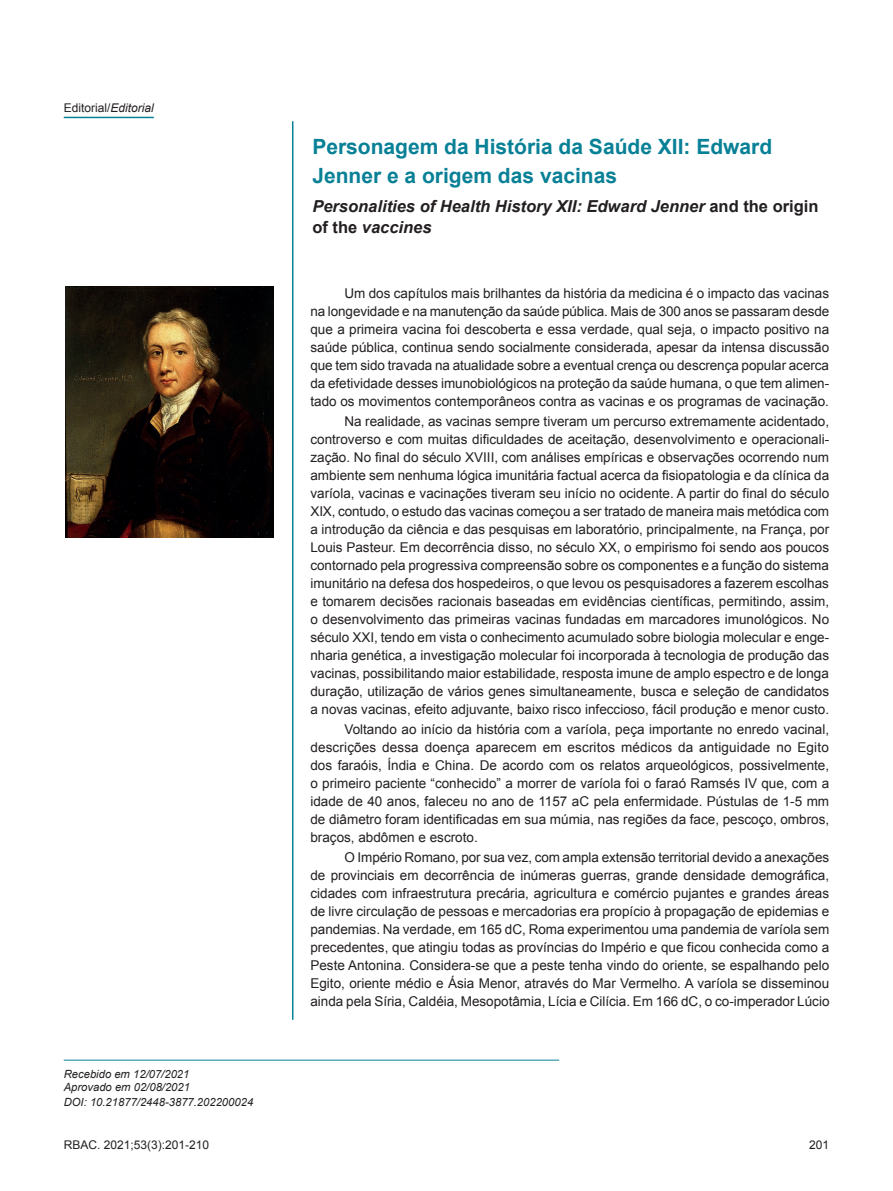
<style>
.page{position:relative;width:893px;height:1191px;background:#fff}
.page>*{position:absolute;margin:0;border:0;box-sizing:border-box;transform-origin:0 0}
.t1{font:700 21px/28.8px "Arial";color:#088096}
.t2{font:italic 700 16.5px/21px "Arial";color:#231f20}
.t3{font:13.5px/18px "Arial";color:#231f20;text-align:justify}
.t4{font:12px "Arial";color:#231f20}
.t5{font:italic 11.25px/14px "Arial";color:#231f20}
.s1{font-style:italic}
.s2{font-style:normal}
</style>
<div class="page">
<hr style="left:64px;top:117px;width:90px;height:1px;background:#088096">
<hr style="left:292px;top:121px;width:1px;height:898px;background:#088096">
<hr style="left:64px;top:1059px;width:495px;height:1px;background:#088096">
<img style="left:65px;top:286px;width:208px;height:252px">
<p class="t4" style="left:64px;top:100px;width:92px">Editorial/<span class="s1">Editorial</span></p>
<p class="t5" style="left:64px;top:1067px;width:191px">Recebido em 12/07/2021<br>Aprovado em 02/08/2021<br>DOI: 10.21877/2448-3877.202200024</p>
<h1 class="t1" style="left:312px;top:133px;width:461px">Personagem da História da Saúde XII: Edward<br>Jenner e a origem das vacinas</h1>
<p class="t2" style="left:312px;top:197px;width:508px">Personalities of Health History XII: Edward Jenner <span class="s2">and the origin of the</span> vaccines</p>
<p class="t3" style="left:310px;top:284px;width:520px;text-indent:34px">Um dos capítulos mais brilhantes da história da medicina é o impacto das vacinas na longevidade e na manutenção da saúde pública. Mais de 300 anos se passaram desde que a primeira vacina foi descoberta e essa verdade, qual seja, o impacto positivo na saúde pública, continua sendo socialmente considerada, apesar da intensa discussão que tem sido travada na atualidade sobre a eventual crença ou descrença popular acerca da efetividade desses imunobiológicos na proteção da saúde humana, o que tem alimen&shy;tado os movimentos contemporâneos contra as vacinas e os programas de vacinação.</p>
<p class="t3" style="left:310px;top:412px;width:520px;text-indent:34px">Na realidade, as vacinas sempre tiveram um percurso extremamente acidentado, controverso e com muitas dificuldades de aceitação, desenvolvimento e operacionali&shy;zação. No final do século XVIII, com análises empíricas e observações ocorrendo num ambiente sem nenhuma lógica imunitária factual acerca da fisiopatologia e da clínica da varíola, vacinas e vacinações tiveram seu início no ocidente. A partir do final do século XIX, contudo, o estudo das vacinas começou a ser tratado de maneira mais metódica com a introdução da ciência e das pesquisas em laboratório, principalmente, na França, por Louis Pasteur. Em decorrência disso, no século XX, o empirismo foi sendo aos poucos contornado pela progressiva compreensão sobre os componentes e a função do sistema imunitário na defesa dos hospedeiros, o que levou os pesquisadores a fazerem escolhas e tomarem decisões racionais baseadas em evidências científicas, permitindo, assim, o desenvolvimento das primeiras vacinas fundadas em marcadores imunológicos. No século XXI, tendo em vista o conhecimento acumulado sobre biologia molecular e enge&shy;nharia genética, a investigação molecular foi incorporada à tecnologia de produção das vacinas, possibilitando maior estabilidade, resposta imune de amplo espectro e de longa duração, utilização de vários genes simultaneamente, busca e seleção de candidatos a novas vacinas, efeito adjuvante, baixo risco infeccioso, fácil produção e menor custo.</p>
<p class="t3" style="left:310px;top:720px;width:520px;text-indent:34px">Voltando ao início da história com a varíola, peça importante no enredo vacinal, descrições dessa doença aparecem em escritos médicos da antiguidade no Egito dos faraóis, Índia e China. De acordo com os relatos arqueológicos, possivelmente, o primeiro paciente “conhecido” a morrer de varíola foi o faraó Ramsés IV que, com a idade de 40 anos, faleceu no ano de 1157 aC pela enfermidade. Pústulas de 1-5 mm de diâmetro foram identificadas em sua múmia, nas regiões da face, pescoço, ombros, braços, abdômen e escroto.</p>
<p class="t3" style="left:310px;top:848px;width:521px;text-indent:34px">O Império Romano, por sua vez, com ampla extensão territorial devido a anexações de provinciais em decorrência de inúmeras guerras, grande densidade demográfica, cidades com infraestrutura precária, agricultura e comércio pujantes e grandes áreas de livre circulação de pessoas e mercadorias era propício à propagação de epidemias e pandemias. Na verdade, em 165 dC, Roma experimentou uma pandemia de varíola sem precedentes, que atingiu todas as províncias do Império e que ficou conhecida como a Peste Antonina. Considera-se que a peste tenha vindo do oriente, se espalhando pelo Egito, oriente médio e Ásia Menor, através do Mar Vermelho. A varíola se disseminou ainda pela Síria, Caldéia, Mesopotâmia, Lícia e Cilícia. Em 166 dC, o co-imperador Lúcio</p>
<p class="t4" style="left:64px;top:1136px;width:147px">RBAC. 2021;53(3):201-210</p>
<p class="t4" style="left:809px;top:1136px;width:22px">201</p>
</div>
